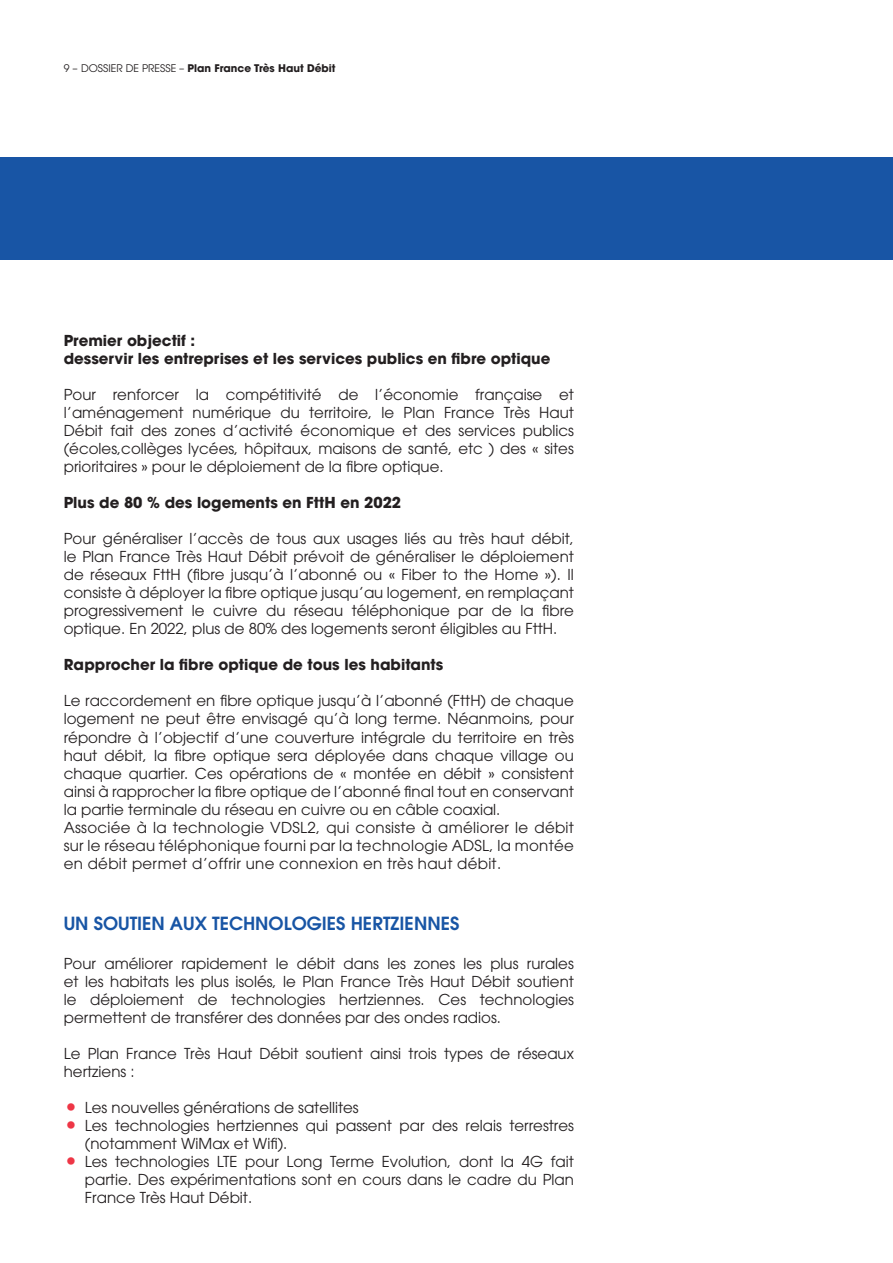
<style>
.page{position:relative;width:893px;height:1263px;background:#fff}
.page>*{position:absolute;margin:0;border:0;box-sizing:border-box;transform-origin:0 0}
.sous_titre{font:600 18px "Avant Garde";color:#1855a5}
.courant_medium{font:15px/18px "Avant Garde";color:#231f20;text-align:justify}
.courant{font:15px/18px "Avant Garde";color:#231f20}
.courant-2{font:700 15px "Avant Garde";color:#231f20}
.t1{font:700 10.5px "Avant Garde";color:#231f20}
.s1{font-weight:400}
.s2{font-size:24px;color:#ee3646}
</style>
<div class="page">
<div style="left:0;top:157px;width:893px;height:102px;background:#1855a5"></div>
<p class="t1" style="left:64px;top:61px;width:273px"><span class="s1">9 – DOSSIER DE PRESSE –</span> Plan France Très Haut Débit</p>
<p class="courant-2" style="left:64px;top:331px;width:133px">Premier objectif :</p>
<p class="courant-2" style="left:64px;top:349px;width:488px">desservir les entreprises et les services publics en fibre optique</p>
<p class="courant_medium" style="left:64px;top:386px;width:512px">Pour renforcer la compétitivité de l’économie française et l’aménagement numérique du territoire, le Plan France Très Haut Débit fait des zones d’activité économique et des services publics (écoles,collèges lycées, hôpitaux, maisons de santé, etc ) des « sites prioritaires » pour le déploiement de la fibre optique.</p>
<p class="courant-2" style="left:64px;top:493px;width:339px">Plus de 80 % des logements en FttH en 2022</p>
<p class="courant_medium" style="left:64px;top:530px;width:512px">Pour généraliser l’accès de tous aux usages liés au très haut débit, le Plan France Très Haut Débit prévoit de généraliser le déploiement de réseaux FttH (fibre jusqu’à l’abonné ou « Fiber to the Home »). Il consiste à déployer la fibre optique jusqu’au logement, en remplaçant progressivement le cuivre du réseau téléphonique par de la fibre optique. En 2022, plus de 80% des logements seront éligibles au FttH.</p>
<p class="courant-2" style="left:64px;top:655px;width:381px">Rapprocher la fibre optique de tous les habitants</p>
<p class="courant_medium" style="left:64px;top:692px;width:512px">Le raccordement en fibre optique jusqu’à l’abonné (FttH) de chaque logement ne peut être envisagé qu’à long terme. Néanmoins, pour répondre à l’objectif d’une couverture intégrale du territoire en très haut débit, la fibre optique sera déployée dans chaque village ou chaque quartier. Ces opérations de « montée en débit » consistent ainsi à rapprocher la fibre optique de l’abonné final tout en conservant la partie terminale du réseau en cuivre ou en câble coaxial.</p>
<p class="courant_medium" style="left:64px;top:818px;width:512px">Associée à la technologie VDSL2, qui consiste à améliorer le débit sur le réseau téléphonique fourni par la technologie ADSL, la montée en débit permet d’offrir une connexion en très haut débit.</p>
<p class="sous_titre" style="left:64px;top:911px;width:397px">UN SOUTIEN AUX TECHNOLOGIES HERTZIENNES</p>
<p class="courant_medium" style="left:64px;top:955px;width:512px">Pour améliorer rapidement le débit dans les zones les plus rurales et les habitats les plus isolés, le Plan France Très Haut Débit soutient le déploiement de technologies hertziennes. Ces technologies permettent de transférer des données par des ondes radios.</p>
<p class="courant" style="left:64px;top:1045px;width:512px">Le Plan France Très Haut Débit soutient ainsi trois types de réseaux hertziens :</p>
<p class="courant" style="left:64px;top:1099px;width:297px"><span class="s2">•</span> Les nouvelles générations de satellites</p>
<p class="courant" style="left:85px;top:1117px;width:490px;text-indent:-21px"><span class="s2">•</span> Les technologies hertziennes qui passent par des relais terrestres (notamment WiMax et Wifi).</p>
<p class="courant" style="left:85px;top:1153px;width:490px;text-align:justify;text-indent:-21px"><span class="s2">•</span> Les technologies LTE pour Long Terme Evolution, dont la 4G fait partie. Des expérimentations sont en cours dans le cadre du Plan France Très Haut Débit.</p>
</div>
